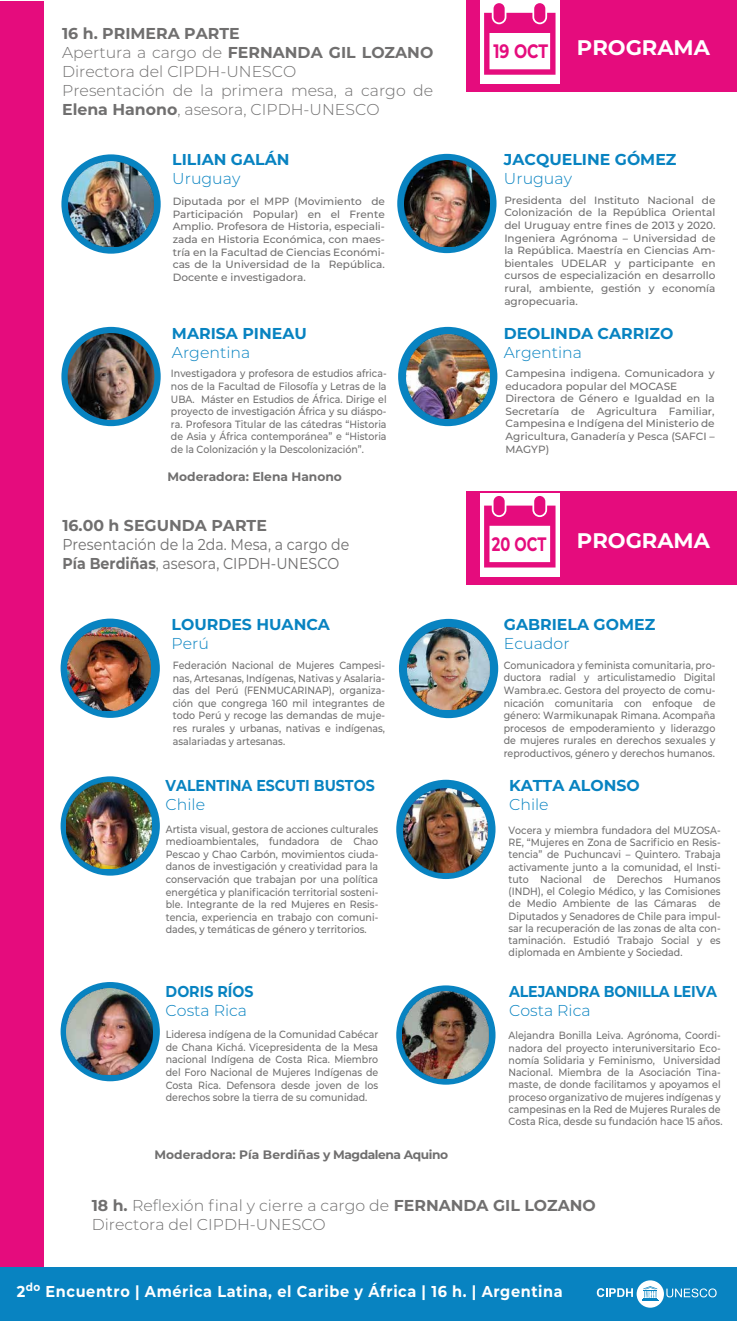
<style>
.page{position:relative;width:737px;height:1321px;background:#fff}
.page>*{position:absolute;margin:0;border:0;box-sizing:border-box;transform-origin:0 0}
.t1{font:700 21.09px "Montserrat";color:#fff}
.t2{font:700 19.43px "Montserrat";color:#e50c7d;scale:.8 1}
.t3{font:700 19.43px "Montserrat";color:#e50c7d;scale:.75 1}
.t4{font:300 15.75px/18.9px "Montserrat";color:#706f6f}
.t5{font:700 15.75px "Montserrat";color:#0883c1}
.t6{font:300 15.75px "Montserrat";color:#0883c1}
.t7{font:15.75px/18.9px "Montserrat";color:#706f6f;scale:.9 1}
.t8{font:700 15.75px "Montserrat";letter-spacing:.04em;color:#fff;scale:.92 1}
.t9{font:700 15.75px "Montserrat";color:#0883c1;scale:.9 1}
.t10{font:700 15.75px "Montserrat";color:#706f6f}
.t11{font:700 12.25px "Montserrat";color:#706f6f}
.t12{font:500 10.5px/12.6px "Montserrat";color:#706f6f;text-align:justify;scale:.9 1}
.t13{font:500 10.5px/12.6px "Montserrat";color:#706f6f;text-align:justify}
.s1{font-weight:700}
</style>
<div class="page">
<div style="left:396px;top:779px;width:99px;height:100px;background:#0883c1;border-radius:50%"></div>
<img style="left:404px;top:788px;width:84px;height:84px">
<svg style="left:61px;top:327px;width:100px;height:99px;background:#1285bf"></svg>
<img style="left:68px;top:333px;width:86px;height:87px;border-radius:43px">
<div style="left:466px;top:0;width:271px;height:92px;background:#e50c7d"></div>
<div style="left:0;top:1px;width:43px;height:1266px;background:#e50c7d"></div>
<div style="left:480px;top:0;width:79px;height:84px;background:#fff"></div>
<div style="left:493px;top:3px;width:11px;height:19px;background:#e50c7d;border-radius:6px"></div>
<svg style="left:484px;top:13px;width:71px;height:62px"></svg>
<div style="left:534px;top:3px;width:11px;height:19px;background:#e50c7d;border-radius:6px"></div>
<div style="left:466px;top:491px;width:271px;height:93px;background:#e50c7d"></div>
<div style="left:480px;top:493px;width:79px;height:83px;background:#fff"></div>
<div style="left:493px;top:496px;width:11px;height:19px;background:#e50c7d;border-radius:6px"></div>
<svg style="left:484px;top:505px;width:71px;height:62px"></svg>
<div style="left:534px;top:496px;width:11px;height:19px;background:#e50c7d;border-radius:6px"></div>
<svg style="left:61px;top:154px;width:100px;height:100px"></svg>
<img style="left:69px;top:162px;width:84px;height:84px">
<div style="left:398px;top:327px;width:99px;height:99px;background:#0883c1;border-radius:50%"></div>
<img style="left:406px;top:335px;width:83px;height:83px">
<div style="left:397px;top:154px;width:99px;height:99px;background:#0883c1;border-radius:50%"></div>
<img style="left:404px;top:161px;width:85px;height:85px">
<div style="left:0;top:1267px;width:737px;height:53px;background:#0883c1"></div>
<svg style="left:597px;top:1288px;width:36px;height:8px"></svg>
<div style="left:636px;top:1280px;width:28px;height:27px;background:#fff;border-radius:50%"></div>
<svg style="left:642px;top:1286px;width:16px;height:14px"></svg>
<svg style="left:666px;top:1288px;width:50px;height:9px"></svg>
<div style="left:61px;top:618px;width:99px;height:100px;background:#0883c1;border-radius:50%"></div>
<div style="left:61px;top:776px;width:99px;height:99px;background:#0883c1;border-radius:50%"></div>
<div style="left:399px;top:619px;width:99px;height:99px;background:#0883c1;border-radius:50%"></div>
<img style="left:407px;top:627px;width:82px;height:82px">
<img style="left:67px;top:627px;width:83px;height:83px">
<img style="left:67px;top:782px;width:85px;height:86px">
<div style="left:396px;top:985px;width:99px;height:99px;background:#0883c1;border-radius:50%"></div>
<img style="left:403px;top:991px;width:86px;height:87px">
<div style="left:61px;top:982px;width:99px;height:99px;background:#0883c1;border-radius:50%"></div>
<img style="left:66px;top:988px;width:86px;height:86px">
<h3 class="t4" style="left:62px;top:24px;width:373px"><span class="s1">16 h. PRIMERA PARTE<br></span>Apertura a cargo de <span class="s1">FERNANDA GIL LOZANO </span>Directora del CIPDH-UNESCO<br>Presentación de la primera mesa, a cargo de <span class="s1">Elena Hanono</span>, asesora, CIPDH-UNESCO</h3>
<h3 class="t5" style="left:172px;top:148px;width:119px">LILIAN GALÁN</h3>
<h3 class="t6" style="left:172px;top:167px;width:70px">Uruguay</h3>
<p class="t13" style="left:173px;top:195px;width:214px">Diputada por el MPP (Movimiento de Participación Popular) en el Frente Amplio. Profesora de Historia, especiali&shy;zada en Historia Económica, con maes&shy;tría en la Facultad de Ciencias Económi&shy;cas de la Universidad de la República.<br>Docente e investigadora.</p>
<h3 class="t5" style="left:172px;top:322px;width:136px">MARISA PINEAU</h3>
<h3 class="t6" style="left:172px;top:341px;width:80px">Argentina</h3>
<p class="t12" style="left:171px;top:367px;width:241px">Investigadora y profesora de estudios africa&shy;nos de la Facultad de Filosofía y Letras de la UBA. Máster en Estudios de África. Dirige el proyecto de investigación África y su diáspo&shy;ra. Profesora Titular de las cátedras “Historia de Asia y África contemporánea” e “Historia de la Colonización y la Descolonización”.</p>
<p class="t11" style="left:167px;top:467px;width:176px">Moderadora: Elena Hanono</p>
<h3 class="t10" style="left:62px;top:514px;width:206px">16.00 h SEGUNDA PARTE</h3>
<h3 class="t7" style="left:62px;top:534px;width:320px">Presentación de la 2da. Mesa, a cargo de<br><span class="s1">Pía Berdiñas</span>, asesora, CIPDH-UNESCO</h3>
<h3 class="t5" style="left:171px;top:613px;width:160px">LOURDES HUANCA</h3>
<h3 class="t6" style="left:171px;top:632px;width:39px">Perú</h3>
<p class="t12" style="left:173px;top:658px;width:237px">Federación Nacional de Mujeres Campesi&shy;nas, Artesanas, Indígenas, Nativas y Asalaria&shy;das del Perú (FENMUCARINAP), organiza&shy;ción que congrega 160 mil integrantes de todo Perú y recoge las demandas de muje&shy;res rurales y urbanas, nativas e indígenas, asalariadas y artesanas.</p>
<h3 class="t9" style="left:166px;top:774px;width:234px">VALENTINA ESCUTI BUSTOS</h3>
<h3 class="t6" style="left:166px;top:793px;width:41px">Chile</h3>
<p class="t12" style="left:166px;top:822px;width:237px">Artista visual, gestora de acciones culturales medioambientales, fundadora de Chao Pescao y Chao Carbón, movimientos ciuda&shy;danos de investigación y creatividad para la conservación que trabajan por una política energética y planificación territorial sosteni&shy;ble. Integrante de la red Mujeres en Resis&shy;tencia, experiencia en trabajo con comuni&shy;dades, y temáticas de género y territorios.</p>
<h3 class="t9" style="left:166px;top:979px;width:99px">DORIS RÍOS</h3>
<h3 class="t6" style="left:166px;top:999px;width:83px">Costa Rica</h3>
<p class="t12" style="left:166px;top:1027px;width:237px">Lideresa indígena de la Comunidad Cabécar de Chana Kichá. Vicepresidenta de la Mesa nacional Indígena de Costa Rica. Miembro del Foro Nacional de Mujeres Indígenas de Costa Rica. Defensora desde joven de los derechos sobre la tierra de su comunidad.</p>
<p class="t11" style="left:154px;top:1146px;width:295px">Moderadora: Pía Berdiñas y Magdalena Aquino</p>
<h2 class="t2" style="left:493px;top:37px;width:70px">19 OCT</h2>
<h1 class="t1" style="left:577px;top:33px;width:135px">PROGRAMA</h1>
<h3 class="t5" style="left:504px;top:148px;width:174px">JACQUELINE GÓMEZ</h3>
<h3 class="t6" style="left:504px;top:168px;width:70px">Uruguay</h3>
<p class="t13" style="left:504px;top:193px;width:213px">Presidenta del Instituto Nacional de Colonización de la República Oriental del Uruguay entre fines de 2013 y 2020.<br>Ingeniera Agrónoma – Universidad de la República. Maestría en Ciencias Am&shy;bientales UDELAR y participante en cursos de especialización en desarrollo rural, ambiente, gestión y economía agropecuaria.</p>
<h3 class="t5" style="left:504px;top:322px;width:171px">DEOLINDA CARRIZO</h3>
<h3 class="t6" style="left:504px;top:341px;width:80px">Argentina</h3>
<p class="t13" style="left:505px;top:366px;width:211px;text-align:left">Campesina indigena. Comunicadora y educadora popular del MOCASE<br>Directora de Género e Igualdad en la<br>Secretaría de Agricultura Familiar,<br>Campesina e Indígena del Ministerio de<br>Agricultura, Ganadería y Pesca (SAFCI –<br>MAGYP)</p>
<h2 class="t3" style="left:492px;top:530px;width:74px">20 OCT</h2>
<h1 class="t1" style="left:577px;top:525px;width:135px">PROGRAMA</h1>
<h3 class="t5" style="left:504px;top:613px;width:153px">GABRIELA GOMEZ</h3>
<h3 class="t6" style="left:504px;top:632px;width:67px">Ecuador</h3>
<p class="t12" style="left:504px;top:658px;width:237px">Comunicadora y feminista comunitaria, pro&shy;ductora radial y articulistamedio Digital Wambra.ec. Gestora del proyecto de comu&shy;nicación comunitaria con enfoque de género: Warmikunapak Rimana. Acompaña procesos de empoderamiento y liderazgo de mujeres rurales en derechos sexuales y reproductivos, género y derechos humanos.</p>
<h3 class="t5" style="left:509px;top:774px;width:132px">KATTA ALONSO</h3>
<h3 class="t6" style="left:509px;top:793px;width:41px">Chile</h3>
<p class="t12" style="left:508px;top:823px;width:237px;line-height:12.2px">Vocera y miembra fundadora del MUZOSA-RE, “Mujeres en Zona de Sacrificio en Resis&shy;tencia” de Puchuncavi – Quintero. Trabaja activamente junto a la comunidad, el Insti&shy;tuto Nacional de Derechos Humanos (INDH), el Colegio Médico, y las Comisiones de Medio Ambiente de las Cámaras de Diputados y Senadores de Chile para impul&shy;sar la recuperación de las zonas de alta con&shy;taminación. Estudió Trabajo Social y es diplomada en Ambiente y Sociedad.</p>
<h3 class="t9" style="left:509px;top:979px;width:232px">ALEJANDRA BONILLA LEIVA</h3>
<h3 class="t6" style="left:509px;top:999px;width:83px">Costa Rica</h3>
<p class="t12" style="left:508px;top:1029px;width:239px;line-height:12.2px;text-align:left">Alejandra Bonilla Leiva. Agrónoma, Coordi&shy;nadora del proyecto interuniversitario Eco&shy;nomía Solidaria y Feminismo, Universidad Nacional. Miembra de la Asociación Tina&shy;maste, de donde facilitamos y apoyamos el proceso organizativo de mujeres indígenas y campesinas en la Red de Mujeres Rurales de Costa Rica, desde su fundación hace 15 años.</p>
<h3 class="t4" style="left:92px;top:1195px;width:505px"><span class="s1">18 h.</span> Reflexión final y cierre a cargo de <span class="s1">FERNANDA GIL LOZANO<br></span>Directora del CIPDH-UNESCO</h3>
<h3 class="t8" style="left:17px;top:1279px;width:595px">2<sup>do</sup> Encuentro | América Latina, el Caribe y África | 16 h. | Argentina</h3>
</div>
